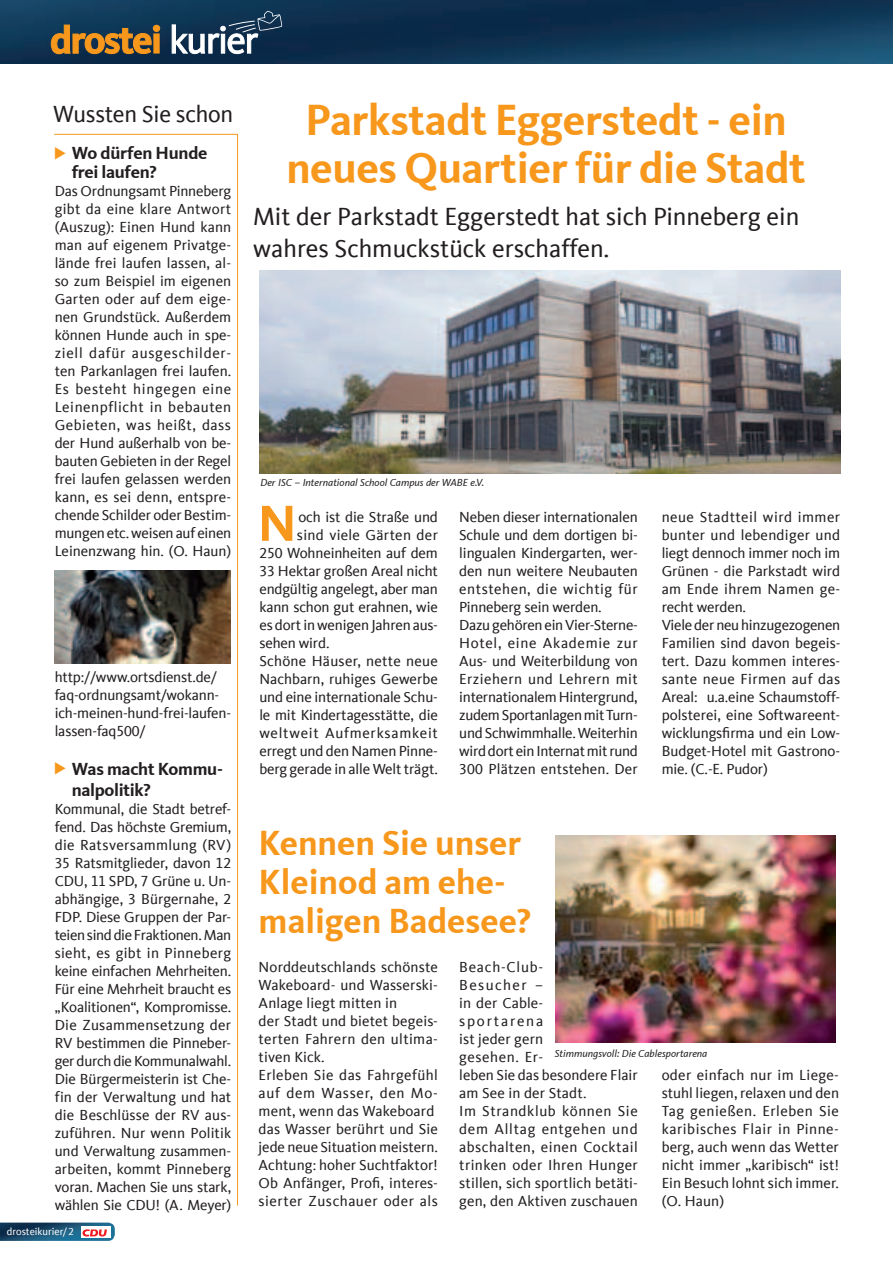
<style>
.page{position:relative;width:893px;height:1263px;background:#fff}
.page>*{position:absolute;margin:0;border:0;box-sizing:border-box;transform-origin:0 0}
.t1{font:700 52.5px "CDU Kievit Tab";color:#f7981d}
.t2{font:700 45px/48px "CDU Kievit Tab";letter-spacing:-.01em;color:#f7981d;text-align:center}
.t3{font:700 36px/39px "CDU Kievit Tab";color:#f7981d}
.t4{font:25.5px/31.5px "CDU Kievit Tab";color:#231f20}
.t5{font:24px "CDU Kievit Tab";letter-spacing:-.01em;color:#231f20}
.t6{font:700 18px/19.5px "CDU Kievit Tab";letter-spacing:-.02em;color:#231f20}
.t7{font:15px/18px "CDU Kievit Tab";color:#231f20}
.t8{font:15px/18px "CDU Kievit Tab";letter-spacing:.025em;color:#231f20}
.t9{font:15px "CDU Kievit Tab";letter-spacing:.05em;color:#231f20}
.t10{font:15px "CDU Kievit Tab";letter-spacing:.02em;color:#231f20}
.t11{font:italic 10.5px "CDU Kievit Tab";color:#231f20}
.t12{font:10.5px "CDU Kievit Tab";color:#fff}
</style>
<div class="page">
<img style="left:0;top:1222px;width:115px;height:19px">
<img style="left:0;top:0;width:893px;height:64px">
<hr style="left:54px;top:134px;width:184px;height:1px;background:#f7981d">
<hr style="left:237px;top:134px;width:1px;height:1071px;background:#f7981d">
<img style="left:556px;top:836px;width:280px;height:207px">
<div style="left:81px;top:1227px;width:29px;height:10px;background:#fff"></div>
<svg style="left:82px;top:1229px;width:25px;height:7px"></svg>
<svg style="left:51px;top:25px;width:109px;height:29px;background:#886835"></svg>
<svg style="left:172px;top:11px;width:110px;height:43px"></svg>
<img style="left:259px;top:271px;width:581px;height:202px">
<img style="left:54px;top:570px;width:177px;height:93px">
<h3 class="t5" style="left:53px;top:100px;width:182px">Wussten Sie schon</h3>
<p class="t6" style="left:72px;top:143px;width:137px">Wo dürfen Hunde frei laufen?</p>
<p class="t7" style="left:55px;top:182px;width:178px;text-align:justify">Das Ordnungsamt Pinneberg gibt da eine klare Antwort (Auszug): Einen Hund kann man auf eigenem Privatge&shy;lände frei laufen lassen, al&shy;so zum Beispiel im eigenen Garten oder auf dem eige&shy;nen Grundstück. Außerdem können Hunde auch in spe&shy;ziell dafür ausgeschilder&shy;ten Parkanlagen frei laufen.<br>Es besteht hingegen eine Leinenpflicht in bebauten Gebieten, was heißt, dass der Hund außerhalb von be&shy;bauten Gebieten in der Regel frei laufen gelassen werden kann, es sei denn, entspre&shy;chende Schilder oder Bestim&shy;mungen etc. weisen auf einen Leinenzwang hin. (O. Haun)</p>
<p class="t7" style="left:55px;top:668px;width:178px">http://www.ortsdienst.de/ faq-ordnungsamt/wokann&shy;ich-meinen-hund-frei-laufen&shy;lassen-faq500/</p>
<p class="t6" style="left:72px;top:759px;width:153px;line-height:21px">Was macht Kommu&shy;nalpolitik?</p>
<p class="t7" style="left:55px;top:800px;width:178px;text-align:justify">Kommunal, die Stadt betref&shy;fend. Das höchste Gremium, die Ratsversammlung (RV)<br>35 Ratsmitglieder, davon 12<br>CDU, 11 SPD, 7 Grüne u. Un&shy;abhängige, 3 Bürgernahe, 2<br>FDP. Diese Gruppen der Par&shy;teien sind die Fraktionen. Man sieht, es gibt in Pinneberg keine einfachen Mehrheiten.<br>Für eine Mehrheit braucht es „Koalitionen“, Kompromisse.<br>Die Zusammensetzung der RV bestimmen die Pinneber&shy;ger durch die Kommunalwahl.<br>Die Bürgermeisterin ist Che&shy;fin der Verwaltung und hat die Beschlüsse der RV aus&shy;zuführen. Nur wenn Politik und Verwaltung zusammen&shy;arbeiten, kommt Pinneberg voran. Machen Sie uns stark, wählen Sie CDU! (A. Meyer)</p>
<p class="t12" style="left:7px;top:1226px;width:69px">drosteikurier/ 2</p>
<h2 class="t2" style="left:286px;top:96px;width:521px">Parkstadt Eggerstedt - ein neues Quartier für die Stadt</h2>
<h3 class="t4" style="left:253px;top:201px;width:548px">Mit der Parkstadt Eggerstedt hat sich Pinneberg ein wahres Schmuckstück erschaffen.</h3>
<p class="t11" style="left:260px;top:476px;width:225px">Der ISC – International School Campus der WABE e.V.</p>
<h1 class="t1" style="left:258px;top:492px;width:40px">N</h1>
<p class="t7" style="left:298px;top:508px;width:141px">och ist die Straße und</p>
<p class="t10" style="left:297px;top:527px;width:143px">sind viele Gärten der</p>
<p class="t7" style="left:259px;top:544px;width:180px">250 Wohneinheiten auf dem</p>
<p class="t7" style="left:259px;top:562px;width:180px">33 Hektar großen Areal nicht</p>
<p class="t7" style="left:259px;top:580px;width:180px">endgültig angelegt, aber man</p>
<p class="t7" style="left:259px;top:598px;width:180px">kann schon gut erahnen, wie</p>
<p class="t7" style="left:259px;top:616px;width:180px">es dort in wenigen Jahren aus-</p>
<p class="t7" style="left:259px;top:634px;width:72px">sehen wird.</p>
<p class="t7" style="left:259px;top:652px;width:180px">Schöne Häuser, nette neue</p>
<p class="t7" style="left:259px;top:670px;width:180px">Nachbarn, ruhiges Gewerbe</p>
<p class="t7" style="left:259px;top:688px;width:180px">und eine internationale Schu-</p>
<p class="t7" style="left:259px;top:706px;width:180px">le mit Kindertagesstätte, die</p>
<p class="t9" style="left:259px;top:725px;width:180px">weltweit Aufmerksamkeit</p>
<p class="t7" style="left:259px;top:742px;width:180px">erregt und den Namen Pinne-</p>
<p class="t7" style="left:259px;top:760px;width:180px">berg gerade in alle Welt trägt.</p>
<p class="t7" style="left:459px;top:508px;width:180px">Neben dieser internationalen<br>Schule und dem dortigen bi&shy;lingualen Kindergarten, wer&shy;den nun weitere Neubauten entstehen, die wichtig für<br>Pinneberg sein werden.<br>Dazu gehören ein Vier-Sterne-<br>Hotel, eine Akademie zur<br>Aus- und Weiterbildung von<br>Erziehern und Lehrern mit internationalem Hintergrund, zudem Sportanlagen mit Turn&shy;und Schwimmhalle. Weiterhin wird dort ein Internat mit rund<br>300 Plätzen entstehen. Der</p>
<h3 class="t3" style="left:259px;top:823px;width:274px">Kennen Sie unser<br>Kleinod am ehe&shy;maligen Badesee?</h3>
<p class="t7" style="left:662px;top:508px;width:180px">neue Stadtteil wird immer bunter und lebendiger und liegt dennoch immer noch im<br>Grünen - die Parkstadt wird am Ende ihrem Namen ge&shy;recht werden.<br>Viele der neu hinzugezogenen<br>Familien sind davon begeis&shy;tert. Dazu kommen interes&shy;sante neue Firmen auf das<br>Areal: u.a.eine Schaumstoff&shy;polsterei, eine Softwareent&shy;wicklungsfirma und ein Low-<br>Budget-Hotel mit Gastrono&shy;mie. (C.-E. Pudor)</p>
<p class="t7" style="left:259px;top:958px;width:181px">Norddeutschlands schönste<br>Wakeboard- und Wasserski-<br>Anlage liegt mitten in<br>der Stadt und bietet begeis&shy;terten Fahrern den ultima&shy;tiven Kick.<br>Erleben Sie das Fahrgefühl auf dem Wasser, den Mo&shy;ment, wenn das Wakeboard das Wasser berührt und Sie jede neue Situation meistern.<br>Achtung: hoher Suchtfaktor!<br>Ob Anfänger, Profi, interes&shy;sierter Zuschauer oder als</p>
<p class="t8" style="left:459px;top:958px;width:180px">Beach-Club-<br>Besucher –<br>in der Cable-<br>sportarena<br>ist jeder gern<br>gesehen. Er-<br>leben Sie das besondere Flair am See in der Stadt.<br>Im Strandklub können Sie dem Alltag entgehen und abschalten, einen Cocktail trinken oder Ihren Hunger stillen, sich sportlich betäti&shy;gen, den Aktiven zuschauen</p>
<p class="t11" style="left:555px;top:1047px;width:154px">Stimmungsvoll: Die Cablesportarena</p>
<p class="t7" style="left:662px;top:1066px;width:179px;text-align:justify">oder einfach nur im Liege&shy;stuhl liegen, relaxen und den Tag genießen. Erleben Sie karibisches Flair in Pinne&shy;berg, auch wenn das Wetter nicht immer „karibisch“ ist!<br>Ein Besuch lohnt sich immer. (O. Haun)</p>
</div>
